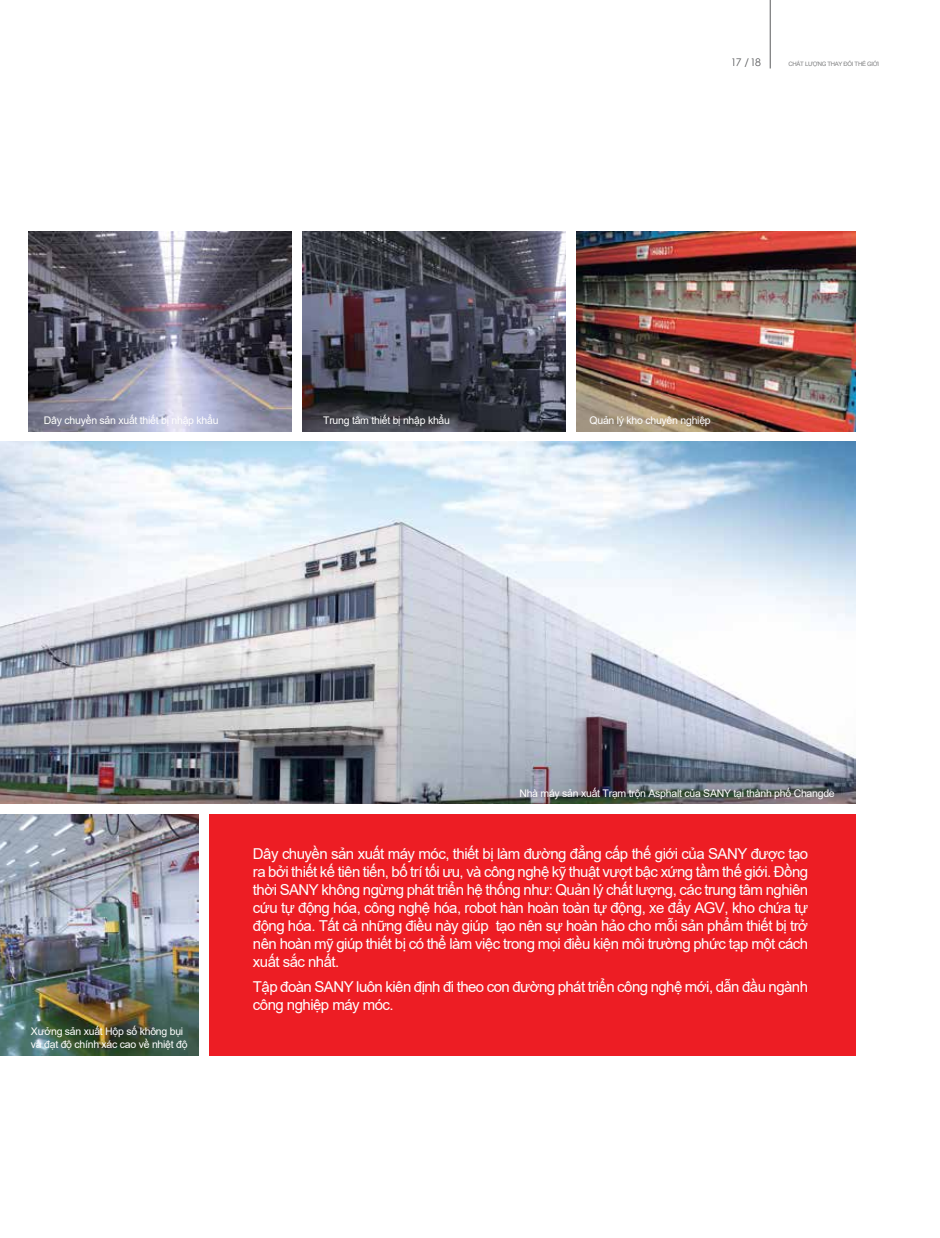
<style>
.page{position:relative;width:940px;height:1238px;background:#fff}
.page>*{position:absolute;margin:0;border:0;box-sizing:border-box;transform-origin:0 0}
.t1{font:15px/18px "Arial";letter-spacing:-.035em;color:#fff;text-align:justify}
.t2{font:10.5px/12.6px "Arial";letter-spacing:-.025em;color:#fff}
.t3{font:10.5px "Century Gothic";color:#595a5c}
.t4{font:6px "Arial";letter-spacing:-.05em;color:#7e7f80}
</style>
<div class="page">
<hr style="left:770px;top:0;width:1px;height:68px;background:#595a5c">
<div style="left:209px;top:814px;width:646px;height:241px;background:#ed1d24"></div>
<img style="left:0;top:442px;width:855px;height:361px">
<img style="left:0;top:814px;width:198px;height:241px">
<img style="left:302px;top:231px;width:263px;height:201px">
<img style="left:576px;top:231px;width:279px;height:201px">
<img style="left:28px;top:231px;width:263px;height:201px">
<p class="t3" style="left:731px;top:55px;width:32px">17 /18</p>
<p class="t4" style="left:788px;top:60px;width:92px">CHẤT LƯỢNG THAY ĐỔI THẾ GIỚI</p>
<p class="t2" style="left:44px;top:414px;width:176px">Dây chuyền sản xuất thiết bị nhập khẩu</p>
<p class="t2" style="left:323px;top:414px;width:128px">Trung tâm thiết bị nhập khẩu</p>
<p class="t2" style="left:589px;top:414px;width:123px">Quản lý kho chuyên nghiệp</p>
<p class="t2" style="left:31px;top:1025px;width:158px">Xưởng sản xuất Hộp số không bụi và đạt độ chính xác cao về nhiệt độ</p>
<p class="t2" style="left:519px;top:786px;width:317px">Nhà máy sản xuất Trạm trộn Asphalt của SANY tại thành phố Changde</p>
<p class="t1" style="left:253px;top:844px;width:557px">Dây chuyền sản xuất máy móc, thiết bị làm đường đẳng cấp thế giới của SANY được tạo ra bởi thiết kế tiên tiến, bố trí tối ưu, và công nghệ kỹ thuật vượt bậc xứng tầm thế giới. Đồng thời SANY không ngừng phát triển hệ thống như: Quản lý chất lượng, các trung tâm nghiên cứu tự động hóa, công nghệ hóa, robot hàn hoàn toàn tự động, xe đẩy AGV, kho chứa tự động hóa. Tất cả những điều này giúp tạo nên sự hoàn hảo cho mỗi sản phẩm thiết bị trở nên hoàn mỹ giúp thiết bị có thể làm việc trong mọi điều kiện môi trường phức tạp một cách xuất sắc nhất.</p>
<p class="t1" style="left:253px;top:977px;width:556px">Tập đoàn SANY luôn kiên định đi theo con đường phát triển công nghệ mới, dẫn đầu ngành công nghiệp máy móc.</p>
</div>
